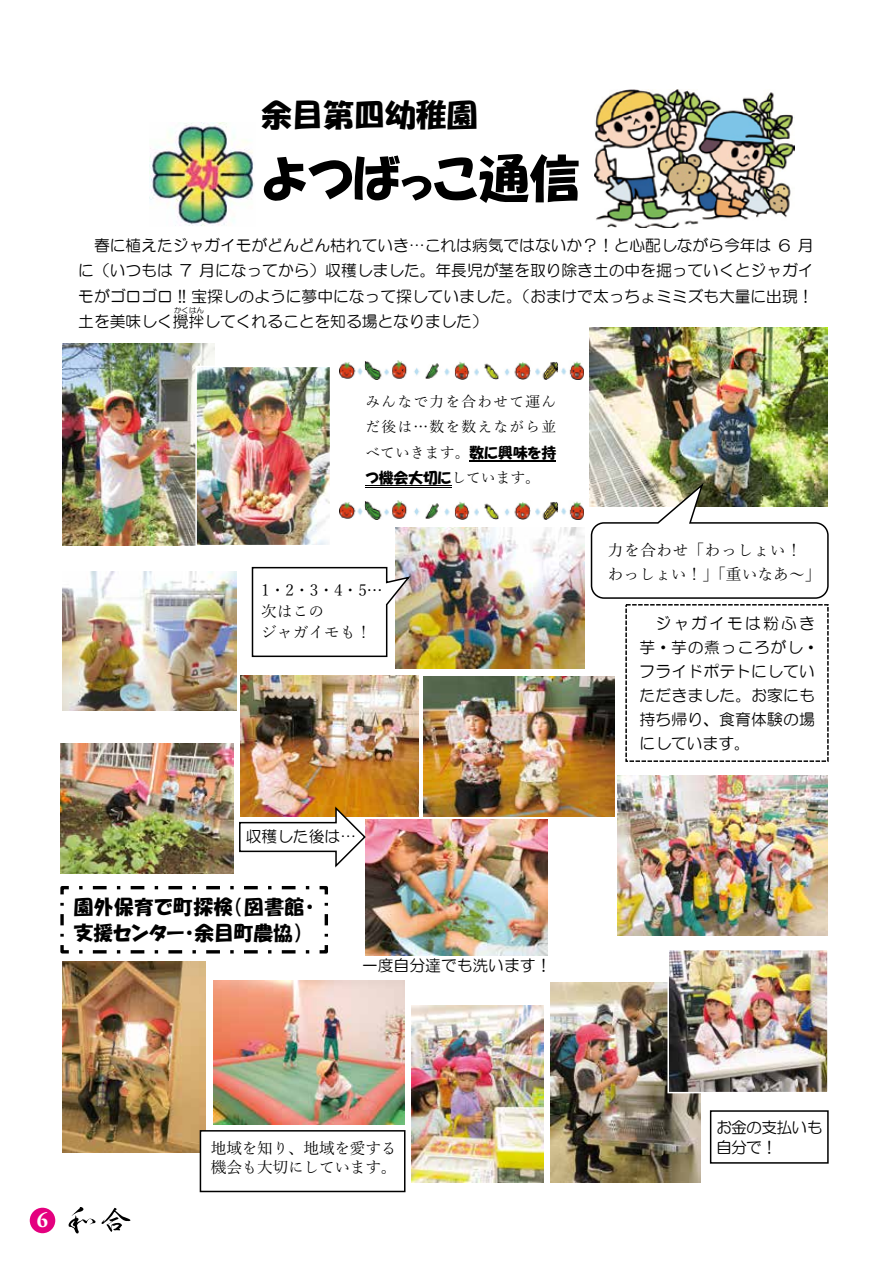
<style>
.page{position:relative;width:893px;height:1263px;background:#fff}
.page>*{position:absolute;margin:0;border:0;box-sizing:border-box;transform-origin:0 0}
.t1{font:50.7px "HGP Soei Kakupoptai";color:#000}
.t2{font:31.05px "HGP Soei Kakupoptai";color:#000}
.t3{font:700 21.6px "Adobe Garamond Pro";color:#fff}
.t4{font:19.65px/25.5px "HGP Soei Kakupoptai";letter-spacing:.015em;color:#000}
.t5{font:15.75px/24px "HG Maru Gothic MPRO";color:#000;text-align:justify}
.t6{font:15.75px/24px "Yu Mincho";letter-spacing:.03em;color:#000}
.t7{font:15.75px "Yu Mincho";letter-spacing:-.02em;color:#000}
.t8{font:15.75px/21px "Yu Mincho";color:#000}
.t9{font:15.75px "HG Maru Gothic MPRO";letter-spacing:-.04em;color:#000}
.t10{font:14.7px/25.3px "Yu Mincho";letter-spacing:.085em;color:#000;text-align:justify}
.t11{font:14.7px "HGP Soei Kakupoptai";color:#000}
.t12{font:7.5px "HG Maru Gothic MPRO";color:#000}
.s1{font-family:"HGP Soei Kakupoptai"}
.s2{font-family:"Yu Mincho"}
</style>
<div class="page">
<svg style="left:69px;top:1207px;width:62px;height:26px"></svg>
<div style="left:30px;top:1208px;width:25px;height:25px;background:#e4007f;border-radius:50%"></div>
<img style="left:150px;top:123px;width:104px;height:103px">
<img style="left:594px;top:90px;width:201px;height:138px">
<img style="left:63px;top:344px;width:151px;height:202px">
<img style="left:423px;top:677px;width:191px;height:139px">
<img style="left:366px;top:820px;width:181px;height:136px">
<img style="left:63px;top:961px;width:142px;height:192px">
<img style="left:240px;top:676px;width:178px;height:140px">
<img style="left:551px;top:982px;width:150px;height:200px">
<img style="left:670px;top:952px;width:156px;height:138px">
<div style="left:667px;top:949px;width:162px;height:144px;border:2px solid #fff"></div>
<img style="left:213px;top:980px;width:192px;height:144px">
<div style="left:625px;top:604px;width:204px;height:158px;border:2px dashed #000"></div>
<img style="left:198px;top:369px;width:130px;height:174px">
<div style="left:195px;top:366px;width:136px;height:180px;border:2px solid #fff"></div>
<img style="left:589px;top:328px;width:239px;height:178px">
<img style="left:395px;top:527px;width:189px;height:142px">
<img style="left:63px;top:572px;width:174px;height:138px">
<hr style="left:470px;top:460px;width:86px;height:1px;background:#000">
<hr style="left:470px;top:461px;width:86px;height:1px;background:#000">
<hr style="left:365px;top:485px;width:86px;height:1px;background:#000">
<hr style="left:365px;top:487px;width:86px;height:1px;background:#000">
<img style="left:340px;top:360px;width:244px;height:19px">
<img style="left:340px;top:501px;width:244px;height:19px">
<svg style="left:251px;top:566px;width:161px;height:92px"></svg>
<svg style="left:590px;top:480px;width:239px;height:119px"></svg>
<img style="left:60px;top:743px;width:174px;height:130px">
<svg style="left:239px;top:805px;width:128px;height:64px"></svg>
<svg style="left:60px;top:886px;width:268px;height:68px"></svg>
<img style="left:411px;top:1006px;width:133px;height:176px">
<img style="left:618px;top:775px;width:210px;height:160px">
<div style="left:710px;top:1110px;width:119px;height:54px;border:2px solid #000"></div>
<div style="left:200px;top:1131px;width:205px;height:60px;background:#fff"></div>
<div style="left:200px;top:1130px;width:205px;height:62px;border:2px solid #000"></div>
<h2 class="t2" style="left:261px;top:99px;width:218px">余目第四幼稚園</h2>
<h1 class="t1" style="left:263px;top:153px;width:319px">よつばっこ通信</h1>
<p class="t5" style="left:78px;top:232px;width:737px;line-height:25.5px">　春に植えたジャガイモがどんどん枯れていき…これは病気ではないか？！と心配しながら今年は 6 月に（いつもは 7 月になってから）収穫しました。年長児が茎を取り除き土の中を掘っていくとジャガイモがゴロゴロ !! 宝探しのように夢中になって探していました。（おまけで太っちょミミズも大量に出現！土を美味しく攪拌してくれることを知る場となりました）</p>
<p class="t12" style="left:174px;top:306px;width:31px">かくはん</p>
<p class="t10" style="left:365px;top:387px;width:192px">みんなで力を合わせて運んだ後は…数を数えながら並べていきます。<span class="s1">数に興味を持</span></p>
<p class="t11" style="left:365px;top:470px;width:176px">つ機会大切に<span class="s2">しています。</span></p>
<p class="t8" style="left:261px;top:579px;width:123px">1・2・3・4・5…次はこの<br>ジャガイモも！</p>
<p class="t5" style="left:246px;top:825px;width:112px">収穫した後は…</p>
<p class="t4" style="left:74px;top:894px;width:242px">園外保育で町探検（図書館・支援センター・余目町農協）</p>
<p class="t5" style="left:362px;top:953px;width:191px">一度自分達でも洗います！</p>
<p class="t6" style="left:608px;top:536px;width:214px">力を合わせ「わっしょい！わっしょい！」「重いなあ～」</p>
<p class="t5" style="left:640px;top:611px;width:181px;text-align:left">　ジャガイモは粉ふき芋・芋の煮っころがし・フライドポテトにしていただきました。お家にも持ち帰り、食育体験の場にしています。</p>
<h3 class="t3" style="left:37px;top:1207px;width:13px">6</h3>
<p class="t9" style="left:716px;top:1119px;width:108px">お金の支払いも</p>
<p class="t7" style="left:211px;top:1134px;width:187px">地域を知り、地域を愛する</p>
<p class="t5" style="left:716px;top:1135px;width:63px">自分で！</p>
<p class="t7" style="left:211px;top:1153px;width:187px">機会も大切にしています。</p>
</div>
